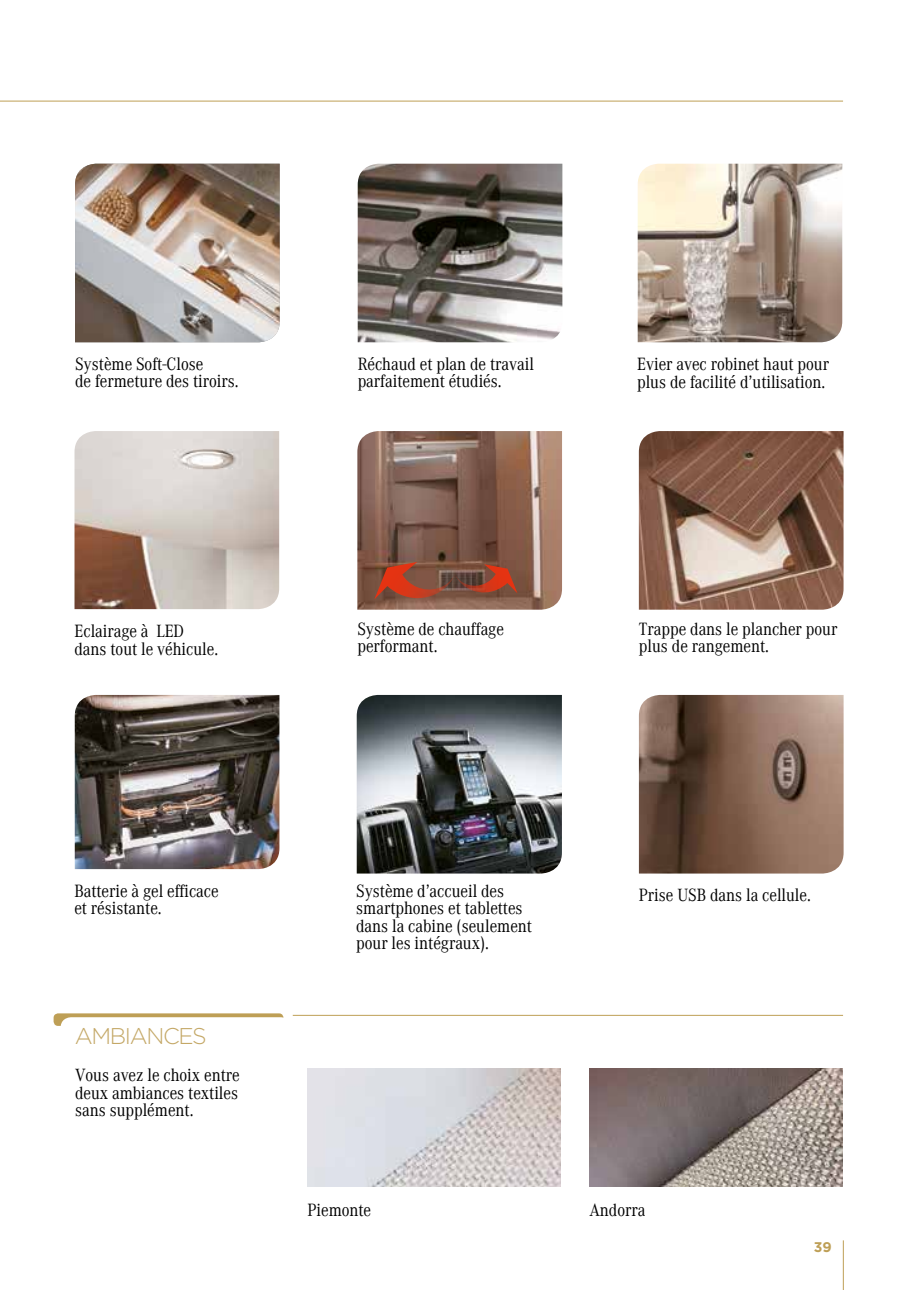
<style>
.page{position:relative;width:918px;height:1290px;background:#fff}
.page>*{position:absolute;margin:0;border:0;box-sizing:border-box;transform-origin:0 0}
.t1{font:300 22.75px "Gotham";letter-spacing:-.06em;color:#c4a867}
.t2{font:17.5px/17.5px "Corporate ABQ";color:#000;scale:.89 1}
.t3{font:700 14px "Gotham";color:#be9f56}
</style>
<div class="page">
<img style="left:307px;top:1069px;width:253px;height:117px">
<img style="left:589px;top:1069px;width:254px;height:117px">
<img style="left:637px;top:164px;width:205px;height:178px">
<img style="left:358px;top:164px;width:204px;height:178px">
<img style="left:75px;top:164px;width:205px;height:178px">
<hr style="left:293px;top:1015px;width:550px;height:1px;background:#be9f56">
<hr style="left:0;top:101px;width:843px;height:1px;background:#be9f56">
<svg style="left:54px;top:1013px;width:229px;height:13px"></svg>
<img style="left:357px;top:695px;width:205px;height:178px">
<img style="left:74px;top:431px;width:205px;height:178px">
<img style="left:75px;top:695px;width:204px;height:174px">
<img style="left:639px;top:431px;width:204px;height:179px">
<img style="left:639px;top:695px;width:204px;height:178px">
<img style="left:357px;top:431px;width:205px;height:179px">
<svg style="left:374px;top:562px;width:143px;height:37px;background:#924935"></svg>
<hr style="left:843px;top:1240px;width:1px;height:50px;background:#be9f56">
<p class="t2" style="left:75px;top:355px;width:185px">Système Soft-Close<br>de fermeture des tiroirs.</p>
<p class="t2" style="left:358px;top:355px;width:199px">Réchaud et plan de travail parfaitement étudiés.</p>
<p class="t2" style="left:637px;top:356px;width:217px">Evier avec robinet haut pour plus de facilité d’utilisation.</p>
<p class="t2" style="left:74px;top:622px;width:163px">Eclairage à LED dans tout le véhicule.</p>
<p class="t2" style="left:357px;top:620px;width:166px">Système de chauffage performant.</p>
<p class="t2" style="left:639px;top:620px;width:224px">Trappe dans le plancher pour plus de rangement.</p>
<p class="t2" style="left:74px;top:882px;width:164px">Batterie à gel efficace et résistante.</p>
<h1 class="t1" style="left:75px;top:1021px;width:133px">AMBIANCES</h1>
<p class="t2" style="left:75px;top:1066px;width:186px;text-align:justify">Vous avez le choix entre deux ambiances textiles sans supplément.</p>
<p class="t2" style="left:356px;top:882px;width:199px">Système d’accueil des smartphones et tablettes dans la cabine (seulement pour les intégraux).</p>
<p class="t2" style="left:639px;top:886px;width:195px">Prise USB dans la cellule.</p>
<p class="t2" style="left:307px;top:1201px;width:73px">Piemonte</p>
<p class="t2" style="left:589px;top:1201px;width:64px">Andorra</p>
<p class="t3" style="left:814px;top:1237px;width:19px">39</p>
</div>
